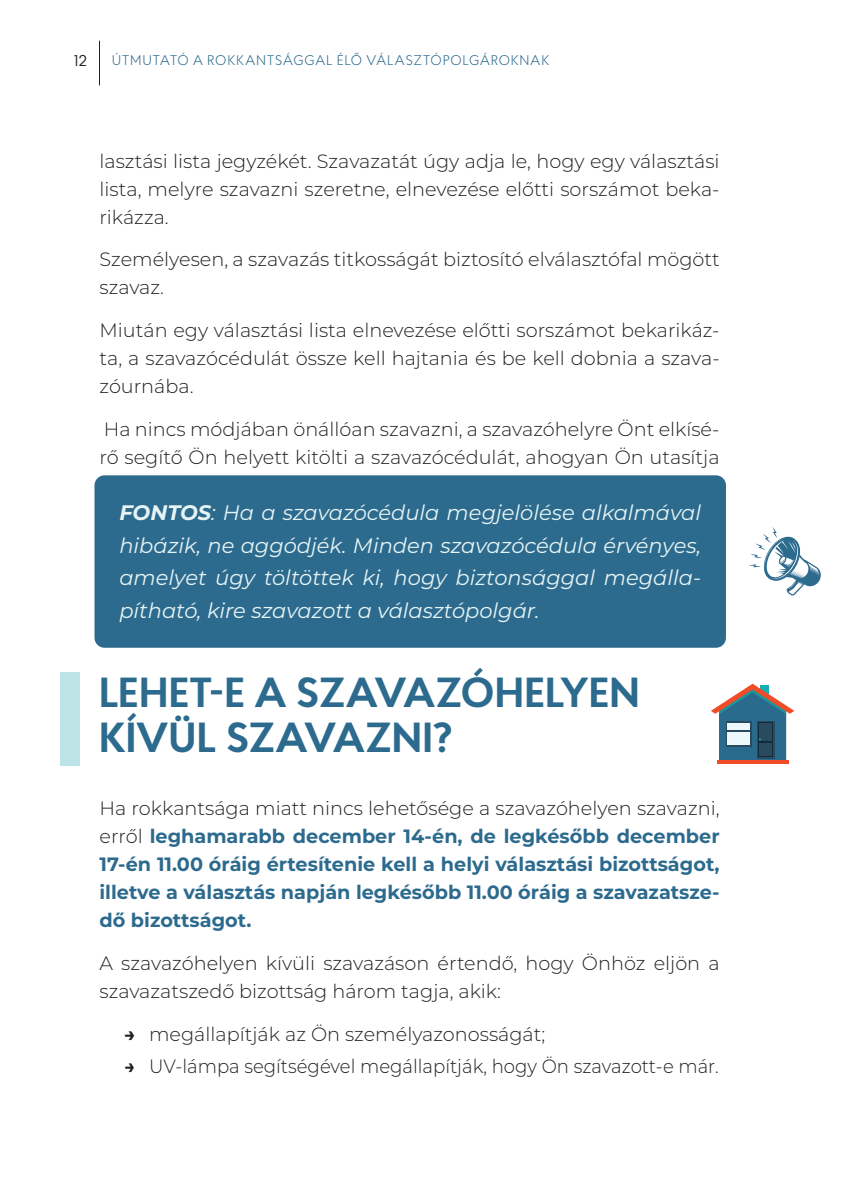
<style>
.page{position:relative;width:844px;height:1191px;background:#fff}
.page>*{position:absolute;margin:0;border:0;box-sizing:border-box;transform-origin:0 0}
.t1{font:700 42px/45.5px "Proba Pro";letter-spacing:.005em;color:#2c6a8e}
.t2{font:italic 21px/32.4px "Montserrat";color:#e6f4f4;text-align:justify}
.t3{font:300 19.25px/28px "Montserrat";color:#231f20}
.t4{font:700 19.25px/28px "Montserrat";color:#2c6a8e;text-align:justify}
.t5{font:300 19.25px "Montserrat";color:#231f20;scale:.94 1}
.t6{font:15.75px "Proba Pro";color:#231f20}
.t7{font:300 14px "Proba Pro";letter-spacing:.04em;color:#2c6a8e}
.s1{font-weight:700}
.s2{font-weight:300;color:#231f20}
</style>
<div class="page">
<hr style="left:99px;top:41px;width:1px;height:44px;background:#231f20">
<div style="left:60px;top:672px;width:19px;height:94px;background:#bce3e5"></div>
<div style="left:94px;top:475px;width:631px;height:172px;background:#2c6a8e;border-radius:10px"></div>
<hr style="left:716px;top:760px;width:72px;height:4px;background:#f04c27">
<svg style="left:711px;top:683px;width:83px;height:77px"></svg>
<svg style="left:749px;top:527px;width:72px;height:69px"></svg>
<p class="t6" style="left:74px;top:51px;width:15px">12</p>
<p class="t7" style="left:112px;top:51px;width:439px">ÚTMUTATÓ A ROKKANTSÁGGAL ÉLŐ VÁLASZTÓPOLGÁROKNAK</p>
<p class="t3" style="left:99px;top:146px;width:621px;text-align:justify">lasztási lista jegyzékét. Szavazatát úgy adja le, hogy egy választási lista, melyre szavazni szeretne, elnevezése előtti sorszámot beka&shy;rikázza.</p>
<p class="t3" style="left:99px;top:245px;width:621px">Személyesen, a szavazás titkosságát biztosító elválasztófal mögött szavaz.</p>
<p class="t3" style="left:99px;top:316px;width:621px;text-align:justify">Miután egy választási lista elnevezése előtti sorszámot bekarikáz&shy;ta, a szavazócédulát össze kell hajtania és be kell dobnia a szava&shy;zóurnába.</p>
<p class="t3" style="left:99px;top:415px;width:621px">Ha nincs módjában önállóan szavazni, a szavazóhelyre Önt elkísé&shy;rő segítő Ön helyett kitölti a szavazócédulát, ahogyan Ön utasítja</p>
<p class="t2" style="left:119px;top:496px;width:583px"><span class="s1">FONTOS</span>: Ha a szavazócédula megjelölése alkalmával hibázik, ne aggódjék. Minden szavazócédula érvényes, amelyet úgy töltöttek ki, hogy biztonsággal megálla&shy;pítható, kire szavazott a választópolgár.</p>
<h1 class="t1" style="left:99px;top:667px;width:541px">LEHET-E A SZAVAZÓHELYEN<br>KÍVÜL SZAVAZNI?</h1>
<p class="t4" style="left:99px;top:793px;width:621px"><span class="s2">Ha rokkantsága miatt nincs lehetősége a szavazóhelyen szavazni, erről</span> leghamarabb december 14-én, de legkésőbb december 17-én 11.00 óráig értesítenie kell a helyi választási bizottságot, illetve a választás napján legkésőbb 11.00 óráig a szavazatsze&shy;dő bizottságot.</p>
<p class="t3" style="left:99px;top:948px;width:621px">A szavazóhelyen kívüli szavazáson értendő, hogy Önhöz eljön a szavazatszedő bizottság három tagja, akik:</p>
<p class="t3" style="left:124px;top:1019px;width:422px"><span class="s1">→</span> megállapítják az Ön személyazonosságát;</p>
<p class="t5" style="left:124px;top:1053px;width:633px"><span class="s1">→</span> UV-lámpa segítségével megállapítják, hogy Ön szavazott-e már.</p>
</div>
